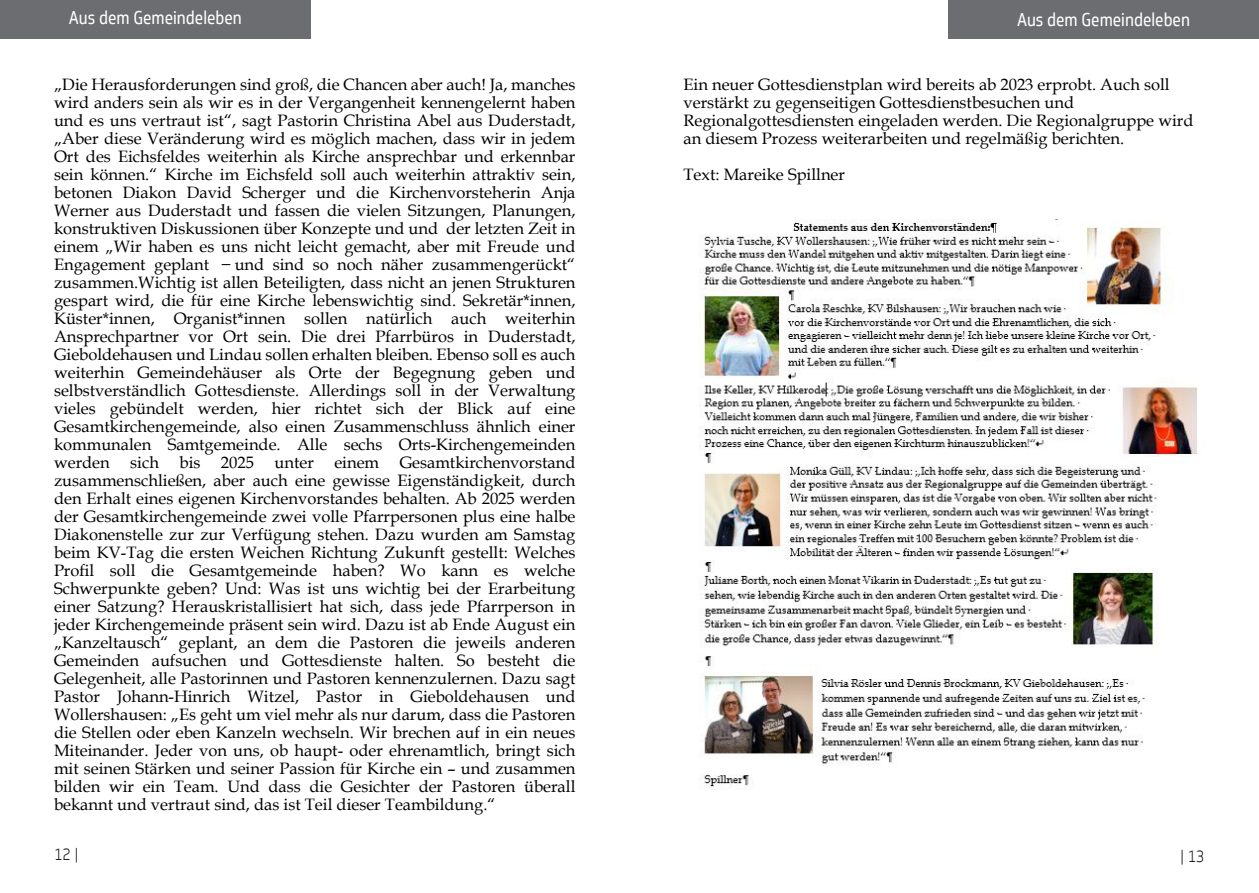
<style>
.page{position:relative;width:1259px;height:893px;background:#fff}
.page>*{position:absolute;margin:0;border:0;box-sizing:border-box;transform-origin:0 0}
.t1{font:18px "Soleto";color:#fff;scale:.85 1}
.t2{font:16.5px/18px "Book Antiqua";color:#000001;text-align:justify}
.t3{font:300 16.5px "Soleto";color:#231f20;scale:.88 1}
.s1{font-family:"Times New Roman"}
</style>
<div class="page">
<div style="left:948px;top:0;width:311px;height:38px;background:#6c6d70"></div>
<img style="left:699px;top:219px;width:499px;height:568px">
<div style="left:0;top:0;width:311px;height:38px;background:#6c6d70"></div>
<p class="t1" style="left:69px;top:10px;width:205px">Aus dem Gemeindeleben</p>
<p class="t1" style="left:1017px;top:12px;width:205px">Aus dem Gemeindeleben</p>
<p class="t2" style="left:54px;top:77px;width:523px">„Die Herausforderungen sind groß, die Chancen aber auch! Ja, manches wird anders sein als wir es in der Vergangenheit kennengelernt haben und es uns vertraut ist“, sagt Pastorin Christina Abel aus Duderstadt, „Aber diese Veränderung wird es möglich machen, dass wir in jedem Ort des Eichsfeldes weiterhin als Kirche ansprechbar und erkennbar sein können.“ Kirche im Eichsfeld soll auch weiterhin attraktiv sein, betonen Diakon David Scherger und die Kirchenvorsteherin Anja Werner aus Duderstadt und fassen die vielen Sitzungen, Planungen, konstruktiven Diskussionen über Konzepte und und der letzten Zeit in einem „Wir haben es uns nicht leicht gemacht, aber mit Freude und Engagement geplant <span class="s1">̶</span>und sind so noch näher zusammengerückt“ zusammen.Wichtig ist allen Beteiligten, dass nicht an jenen Strukturen gespart wird, die für eine Kirche lebenswichtig sind. Sekretär*innen, Küster*innen, Organist*innen sollen natürlich auch weiterhin Ansprechpartner vor Ort sein. Die drei Pfarrbüros in Duderstadt, Gieboldehausen und Lindau sollen erhalten bleiben. Ebenso soll es auch weiterhin Gemeindehäuser als Orte der Begegnung geben und selbstverständlich Gottesdienste. Allerdings soll in der Verwaltung vieles gebündelt werden, hier richtet sich der Blick auf eine Gesamtkirchengemeinde, also einen Zusammenschluss ähnlich einer kommunalen Samtgemeinde. Alle sechs Orts-Kirchengemeinden werden sich bis 2025 unter einem Gesamtkirchenvorstand zusammenschließen, aber auch eine gewisse Eigenständigkeit, durch den Erhalt eines eigenen Kirchenvorstandes behalten. Ab 2025 werden der Gesamtkirchengemeinde zwei volle Pfarrpersonen plus eine halbe Diakonenstelle zur zur Verfügung stehen. Dazu wurden am Samstag beim KV-Tag die ersten Weichen Richtung Zukunft gestellt: Welches Profil soll die Gesamtgemeinde haben? Wo kann es welche Schwerpunkte geben? Und: Was ist uns wichtig bei der Erarbeitung einer Satzung? Herauskristallisiert hat sich, dass jede Pfarrperson in jeder Kirchengemeinde präsent sein wird. Dazu ist ab Ende August ein „Kanzeltausch“ geplant, an dem die Pastoren die jeweils anderen Gemeinden aufsuchen und Gottesdienste halten. So besteht die Gelegenheit, alle Pastorinnen und Pastoren kennenzulernen. Dazu sagt Pastor Johann-Hinrich Witzel, Pastor in Gieboldehausen und Wollershausen: „Es geht um viel mehr als nur darum, dass die Pastoren die Stellen oder eben Kanzeln wechseln. Wir brechen auf in ein neues Miteinander. Jeder von uns, ob haupt- oder ehrenamtlich, bringt sich mit seinen Stärken und seiner Passion für Kirche ein – und zusammen bilden wir ein Team. Und dass die Gesichter der Pastoren überall bekannt und vertraut sind, das ist Teil dieser Teambildung.“</p>
<p class="t2" style="left:683px;top:77px;width:511px;text-align:left">Ein neuer Gottesdienstplan wird bereits ab 2023 erprobt. Auch soll verstärkt zu gegenseitigen Gottesdienstbesuchen und Regionalgottesdiensten eingeladen werden. Die Regionalgruppe wird an diesem Prozess weiterarbeiten und regelmäßig berichten.</p>
<p class="t2" style="left:683px;top:167px;width:163px">Text: Mareike Spillner</p>
<p class="t3" style="left:54px;top:847px;width:29px">12 |</p>
<p class="t3" style="left:1180px;top:849px;width:29px">| 13</p>
</div>
